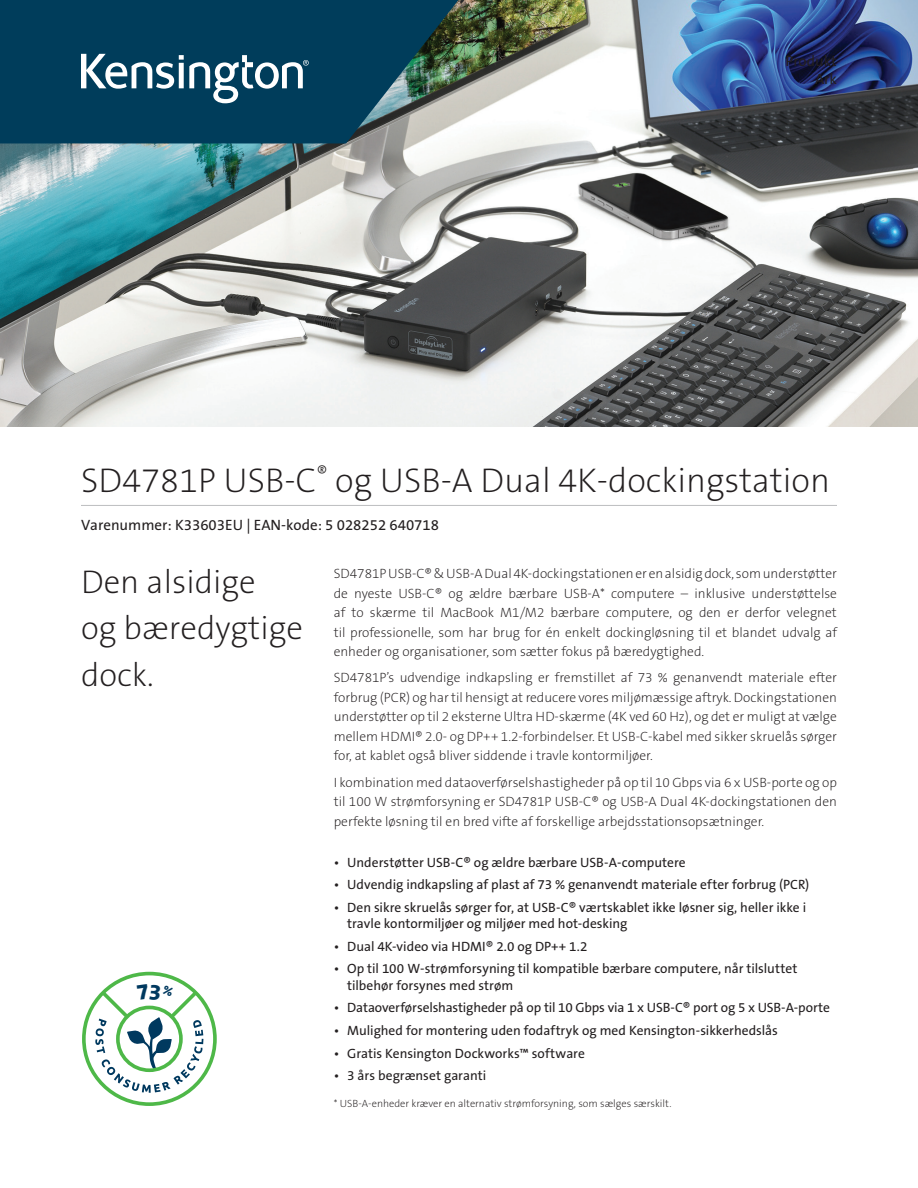
<style>
.page{position:relative;width:918px;height:1188px;background:#fff}
.page>*{position:absolute;margin:0;border:0;box-sizing:border-box;transform-origin:0 0}
.Product_Name{font:34.5px "The Sans KENSINGTON2 XL";color:#231f20}
.Product_Headline{font:33px/46.5px "The Sans KENSINGTON2 XL";color:#231f20}
.Part_No__UPC{font:15px "The Sans KENSINGTON5 Rg";color:#231f20}
.Filetype_Header{font:15px "The Sans KENSINGTON5 Rg";color:#231f20}
.Body{font:13.5px/19.5px "The Sans KENSINGTON2 XL";color:#231f20;text-align:justify}
.Feature_Bullets{font:13.5px/16.2px "The Sans KENSINGTON5 Rg";color:#231f20}
.t1{font:10.5px "The Sans KENSINGTON2 XL";color:#231f20}
</style>
<div class="page">
<img style="left:0;top:0;width:918px;height:427px">
<svg style="left:0;top:0;width:458px;height:143px;background:#11475f"></svg>
<svg style="left:81px;top:54px;width:228px;height:49px"></svg>
<hr style="left:81px;top:505px;width:756px;height:1px;background:#bcbdc0">
<div style="left:82px;top:972px;width:135px;height:134px;border:4px solid #4eb848;border-radius:50%"></div>
<svg style="left:95px;top:984px;width:108px;height:109px"></svg>
<p class="Filetype_Header" style="left:786px;top:53px;width:53px">Produkt</p>
<p class="Filetype_Header" style="left:815px;top:71px;width:23px">Ark</p>
<h1 class="Product_Name" style="left:81px;top:461px;width:751px">SD4781P USB-C<sup>®</sup> og USB-A Dual 4K-dockingstation</h1>
<h2 class="Part_No__UPC" style="left:81px;top:517px;width:360px">Varenummer: K33603EU | EAN-kode: 5 028252 640718</h2>
<h3 class="Product_Headline" style="left:81px;top:559px;width:223px">Den alsidige<br>og bæredygtige dock.</h3>
<p class="Body" style="left:334px;top:564px;width:505px">SD4781P USB-C® &amp; USB-A Dual 4K-dockingstationen er en alsidig dock, som understøtter de nyeste USB-C® og ældre bærbare USB-A* computere – inklusive understøttelse af to skærme til MacBook M1/M2 bærbare computere, og den er derfor velegnet til professionelle, som har brug for én enkelt dockingløsning til et blandet udvalg af enheder og organisationer, som sætter fokus på bæredygtighed.</p>
<p class="Body" style="left:334px;top:668px;width:505px">SD4781P’s udvendige indkapsling er fremstillet af 73 % genanvendt materiale efter forbrug (PCR) og har til hensigt at reducere vores miljømæssige aftryk. Dockingstationen understøtter op til 2 eksterne Ultra HD-skærme (4K ved 60 Hz), og det er muligt at vælge mellem HDMI® 2.0- og DP++ 1.2-forbindelser. Et USB-C-kabel med sikker skruelås sørger for, at kablet også bliver siddende i travle kontormiljøer.</p>
<p class="Body" style="left:334px;top:773px;width:505px">I kombination med dataoverførselshastigheder på op til 10 Gbps via 6 x USB-porte og op til 100 W strømforsyning er SD4781P USB-C® og USB-A Dual 4K-dockingstationen den perfekte løsning til en bred vifte af forskellige arbejdsstationsopsætninger.</p>
<p class="Feature_Bullets" style="left:334px;top:854px;width:353px">• Understøtter USB-C® og ældre bærbare USB-A-computere</p>
<p class="Feature_Bullets" style="left:334px;top:877px;width:477px">• Udvendig indkapsling af plast af 73 % genanvendt materiale efter forbrug (PCR)</p>
<p class="Feature_Bullets" style="left:347px;top:900px;width:461px;text-indent:-14px">• Den sikre skruelås sørger for, at USB-C® værtskablet ikke løsner sig, heller ikke i travle kontormiljøer og miljøer med hot-desking</p>
<p class="Feature_Bullets" style="left:334px;top:939px;width:255px">• Dual 4K-video via HDMI® 2.0 og DP++ 1.2</p>
<p class="Feature_Bullets" style="left:347px;top:961px;width:452px;text-indent:-14px">• Op til 100 W-strømforsyning til kompatible bærbare computere, når tilsluttet tilbehør forsynes med strøm</p>
<p class="Feature_Bullets" style="left:334px;top:1000px;width:498px">• Dataoverførselshastigheder på op til 10 Gbps via 1 x USB-C® port og 5 x USB-A-porte</p>
<p class="Feature_Bullets" style="left:334px;top:1023px;width:446px">• Mulighed for montering uden fodaftryk og med Kensington-sikkerhedslås</p>
<p class="Feature_Bullets" style="left:334px;top:1045px;width:253px">• Gratis Kensington Dockworks™ software</p>
<p class="Feature_Bullets" style="left:334px;top:1068px;width:154px">• 3 års begrænset garanti</p>
<p class="t1" style="left:334px;top:1098px;width:339px">* USB-A-enheder kræver en alternativ strømforsyning, som sælges særskilt.</p>
</div>
